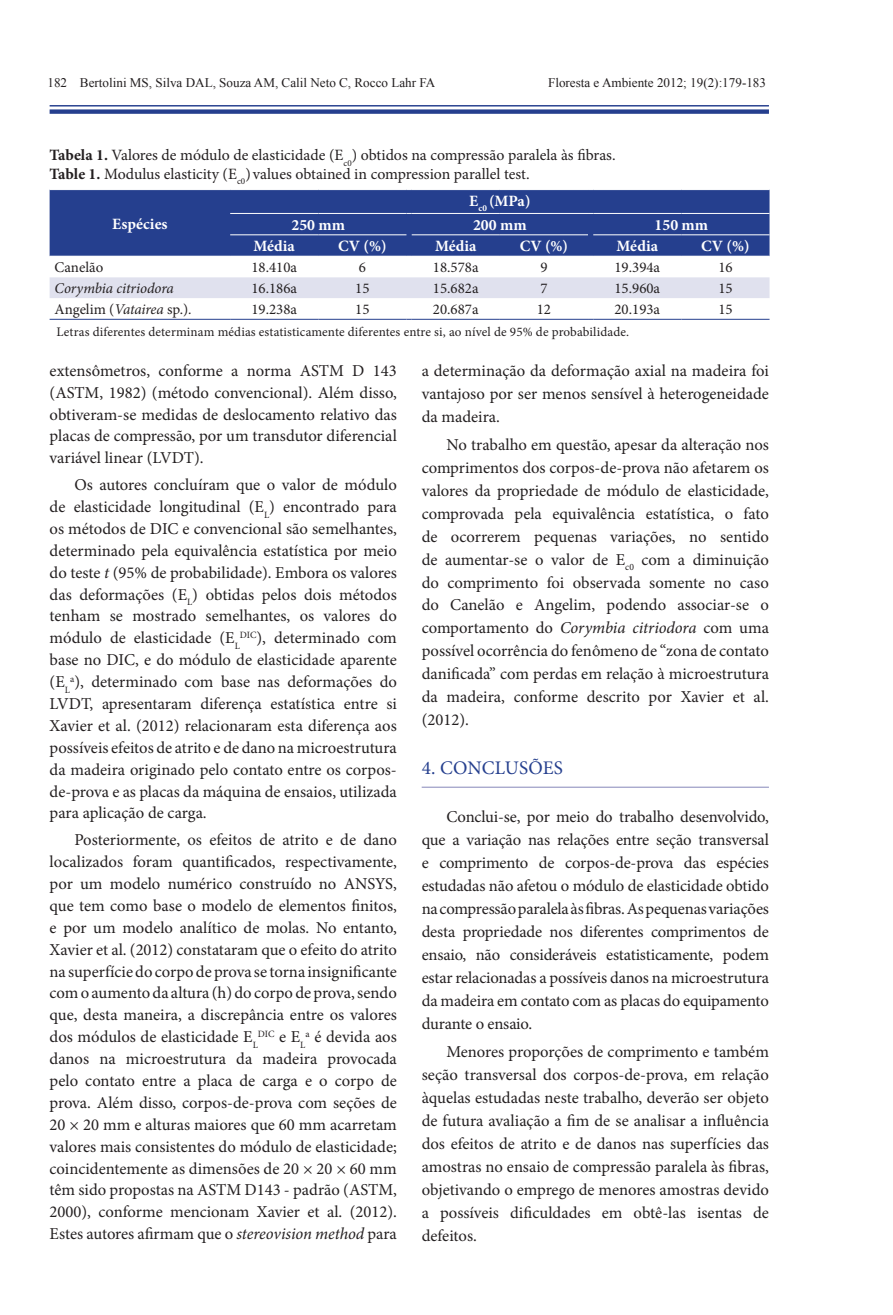
<style>
.page{position:relative;width:893px;height:1315px;background:#fff}
.page>*{position:absolute;margin:0;border:0;box-sizing:border-box;transform-origin:0 0}
.t1{font:19.25px "Minion Pro";letter-spacing:.01em;color:#253f8e}
.Corpo{font:16.62px/21.9px "Minion Pro";color:#231f20;text-align:justify}
._1__Legenda_figura{font:15.75px "Minion Pro";color:#231f20}
.Cabeçalho{font:700 15.75px "Minion Pro";color:#fff}
.Corpo_-_tabela{font:14.88px "Minion Pro";color:#231f20}
.Corpo_-_tabela-2{font:italic 14.88px "Minion Pro";letter-spacing:-.005em;color:#231f20}
.Rodapé_-_tabela{font:13.12px "Minion Pro";letter-spacing:.01em;color:#231f20}
.t2{font:13.12px "Times New Roman";color:#231f20}
.Corpo-2{font:9.62px "Minion Pro";color:#231f20}
.s1{font-weight:700}
.s2{font-style:italic}
.s3{font-size:16.62px}
</style>
<div class="page">
<div style="left:50px;top:109px;width:719px;height:5px;background:#253f8e"></div>
<hr style="left:50px;top:105px;width:719px;height:1px;background:#253f8e">
<hr style="left:422px;top:786px;width:347px;height:1px;background:#8688ba">
<div style="left:50px;top:190px;width:719px;height:66px;background:#253f8e"></div>
<hr style="left:230px;top:213px;width:88px;height:1px;background:#fff">
<hr style="left:318px;top:213px;width:88px;height:1px;background:#fff">
<hr style="left:412px;top:213px;width:88px;height:1px;background:#fff">
<hr style="left:500px;top:213px;width:88px;height:1px;background:#fff">
<hr style="left:593px;top:213px;width:88px;height:1px;background:#fff">
<hr style="left:681px;top:213px;width:88px;height:1px;background:#fff">
<hr style="left:230px;top:234px;width:88px;height:1px;background:#fff">
<hr style="left:318px;top:234px;width:88px;height:1px;background:#fff">
<hr style="left:412px;top:234px;width:88px;height:1px;background:#fff">
<hr style="left:500px;top:234px;width:88px;height:1px;background:#fff">
<hr style="left:593px;top:234px;width:88px;height:1px;background:#fff">
<hr style="left:681px;top:234px;width:88px;height:1px;background:#fff">
<svg style="left:50px;top:277px;width:719px;height:43px"></svg>
<hr style="left:593px;top:319px;width:88px;height:1px;background:#253f8e">
<hr style="left:681px;top:319px;width:88px;height:1px;background:#253f8e">
<p class="t2" style="left:48px;top:74px;width:389px">182 Bertolini MS, Silva DAL, Souza AM, Calil Neto C, Rocco Lahr FA</p>
<p class="t2" style="left:548px;top:74px;width:219px">Floresta e Ambiente 2012; 19(2):179-183</p>
<p class="_1__Legenda_figura" style="left:50px;top:145px;width:567px"><span class="s1">Tabela 1.</span> Valores de módulo de elasticidade (E<sub>c0</sub>) obtidos na compressão paralela às fibras.</p>
<p class="_1__Legenda_figura" style="left:50px;top:164px;width:481px"><span class="s1">Table 1.</span> Modulus elasticity (E<sub>c0</sub>) values obtained in compression parallel test.</p>
<p class="Cabeçalho" style="left:112px;top:212px;width:57px">Espécies</p>
<p class="Cabeçalho" style="left:469px;top:190px;width:63px">E<sub>c0</sub> (MPa)</p>
<p class="Cabeçalho" style="left:292px;top:214px;width:55px">250 mm</p>
<p class="Cabeçalho" style="left:473px;top:214px;width:55px">200 mm</p>
<p class="Cabeçalho" style="left:655px;top:214px;width:55px">150 mm</p>
<p class="Cabeçalho" style="left:254px;top:235px;width:43px">Média</p>
<p class="Cabeçalho" style="left:338px;top:235px;width:50px">CV (%)</p>
<p class="Cabeçalho" style="left:435px;top:235px;width:43px">Média</p>
<p class="Cabeçalho" style="left:520px;top:235px;width:50px">CV (%)</p>
<p class="Cabeçalho" style="left:617px;top:235px;width:43px">Média</p>
<p class="Cabeçalho" style="left:701px;top:235px;width:50px">CV (%)</p>
<p class="Corpo_-_tabela" style="left:55px;top:258px;width:50px">Canelão</p>
<p class="Corpo_-_tabela" style="left:251px;top:258px;width:47px">18.410a</p>
<p class="Corpo_-_tabela" style="left:359px;top:258px;width:9px">6</p>
<p class="Corpo_-_tabela" style="left:433px;top:258px;width:47px">18.578a</p>
<p class="Corpo_-_tabela" style="left:540px;top:258px;width:9px">9</p>
<p class="Corpo_-_tabela" style="left:614px;top:258px;width:47px">19.394a</p>
<p class="Corpo_-_tabela" style="left:718px;top:258px;width:16px">16</p>
<p class="Corpo_-_tabela-2" style="left:55px;top:278px;width:121px">Corymbia citriodora</p>
<p class="Corpo_-_tabela" style="left:251px;top:278px;width:47px">16.186a</p>
<p class="Corpo_-_tabela" style="left:355px;top:278px;width:16px">15</p>
<p class="Corpo_-_tabela" style="left:433px;top:278px;width:47px">15.682a</p>
<p class="Corpo_-_tabela" style="left:540px;top:278px;width:9px">7</p>
<p class="Corpo_-_tabela" style="left:614px;top:278px;width:47px">15.960a</p>
<p class="Corpo_-_tabela" style="left:718px;top:278px;width:16px">15</p>
<p class="Corpo_-_tabela" style="left:55px;top:299px;width:139px">Angelim (<span class="s2">Vatairea</span> sp.)<span class="s2">.</span></p>
<p class="Corpo_-_tabela" style="left:251px;top:299px;width:47px">19.238a</p>
<p class="Corpo_-_tabela" style="left:355px;top:299px;width:16px">15</p>
<p class="Corpo_-_tabela" style="left:433px;top:299px;width:47px">20.687a</p>
<p class="Corpo_-_tabela" style="left:537px;top:299px;width:16px">12</p>
<p class="Corpo_-_tabela" style="left:614px;top:299px;width:47px">20.193a</p>
<p class="Corpo_-_tabela" style="left:718px;top:299px;width:16px">15</p>
<p class="Rodapé_-_tabela" style="left:57px;top:323px;width:574px">Letras diferentes determinam médias estatisticamente diferentes entre si, ao nível de 95% de probabilidade.</p>
<p class="Corpo" style="left:50px;top:360px;width:349px">extensômetros, conforme a norma ASTM D 143 (ASTM, 1982) (método convencional). Além disso, obtiveram-se medidas de deslocamento relativo das placas de compressão, por um transdutor diferencial variável linear (LVDT).</p>
<p class="Corpo" style="left:50px;top:474px;width:349px;text-indent:25px">Os autores concluíram que o valor de módulo de elasticidade longitudinal (E<sub>L</sub>) encontrado para os métodos de DIC e convencional são semelhantes, determinado pela equivalência estatística por meio do teste <span class="s2">t</span> (95% de probabilidade). Embora os valores das deformações (E<sub>L</sub>) obtidas pelos dois métodos tenham se mostrado semelhantes, os valores do módulo de elasticidade (E<sub>L</sub><sup>DIC</sup>), determinado com base no DIC, e do módulo de elasticidade aparente (E<sub>L</sub><sup>a</sup>), determinado com base nas deformações do LVDT, apresentaram diferença estatística entre si Xavier et al. (2012) relacionaram esta diferença aos possíveis efeitos de atrito e de dano na microestrutura da madeira originado pelo contato entre os corpos&shy;de-prova e as placas da máquina de ensaios, utilizada para aplicação de carga.</p>
<p class="Corpo" style="left:50px;top:829px;width:349px;text-indent:25px">Posteriormente, os efeitos de atrito e de dano localizados foram quantificados, respectivamente, por um modelo numérico construído no ANSYS, que tem como base o modelo de elementos finitos, e por um modelo analítico de molas. No entanto, Xavier et al. (2012) constataram que o efeito do atrito na superfície do corpo de prova se torna insignificante com o aumento da altura (h) do corpo de prova, sendo que, desta maneira, a discrepância entre os valores dos módulos de elasticidade E<sub>L</sub></p>
<p class="Corpo-2" style="left:258px;top:1027px;width:49px">DIC <span class="s3">e E</span>L</p>
<p class="Corpo" style="left:50px;top:1026px;width:349px;text-indent:256px"><sup>a</sup> é devida aos danos na microestrutura da madeira provocada pelo contato entre a placa de carga e o corpo de prova. Além disso, corpos-de-prova com seções de 20 × 20 mm e alturas maiores que 60 mm acarretam valores mais consistentes do módulo de elasticidade; coincidentemente as dimensões de 20 × 20 × 60 mm têm sido propostas na ASTM D143 - padrão (ASTM, 2000), conforme mencionam Xavier et al. (2012).<br>Estes autores afirmam que o <span class="s2">stereovision method</span> para</p>
<p class="Corpo" style="left:422px;top:359px;width:349px;line-height:22.9px">a determinação da deformação axial na madeira foi vantajoso por ser menos sensível à heterogeneidade da madeira.</p>
<p class="Corpo" style="left:422px;top:433px;width:349px;line-height:22.9px;text-indent:25px">No trabalho em questão, apesar da alteração nos comprimentos dos corpos-de-prova não afetarem os valores da propriedade de módulo de elasticidade, comprovada pela equivalência estatística, o fato de ocorrerem pequenas variações, no sentido de aumentar-se o valor de E<sub>c0</sub> com a diminuição do comprimento foi observada somente no caso do Canelão e Angelim, podendo associar-se o comportamento do <span class="s2">Corymbia citriodora</span> com uma possível ocorrência do fenômeno de “zona de contato danificada” com perdas em relação à microestrutura da madeira, conforme descrito por Xavier et al. (2012).</p>
<p class="t1" style="left:422px;top:755px;width:143px">4. CONCLUSÕES</p>
<p class="Corpo" style="left:422px;top:805px;width:349px;line-height:22.9px;text-indent:25px">Conclui-se, por meio do trabalho desenvolvido, que a variação nas relações entre seção transversal e comprimento de corpos-de-prova das espécies estudadas não afetou o módulo de elasticidade obtido na compressão paralela às fibras. As pequenas variações desta propriedade nos diferentes comprimentos de ensaio, não consideráveis estatisticamente, podem estar relacionadas a possíveis danos na microestrutura da madeira em contato com as placas do equipamento durante o ensaio.</p>
<p class="Corpo" style="left:422px;top:1040px;width:349px;line-height:22.9px;text-indent:25px">Menores proporções de comprimento e também seção transversal dos corpos-de-prova, em relação àquelas estudadas neste trabalho, deverão ser objeto de futura avaliação a fim de se analisar a influência dos efeitos de atrito e de danos nas superfícies das amostras no ensaio de compressão paralela às fibras, objetivando o emprego de menores amostras devido a possíveis dificuldades em obtê-las isentas de defeitos.</p>
</div>
